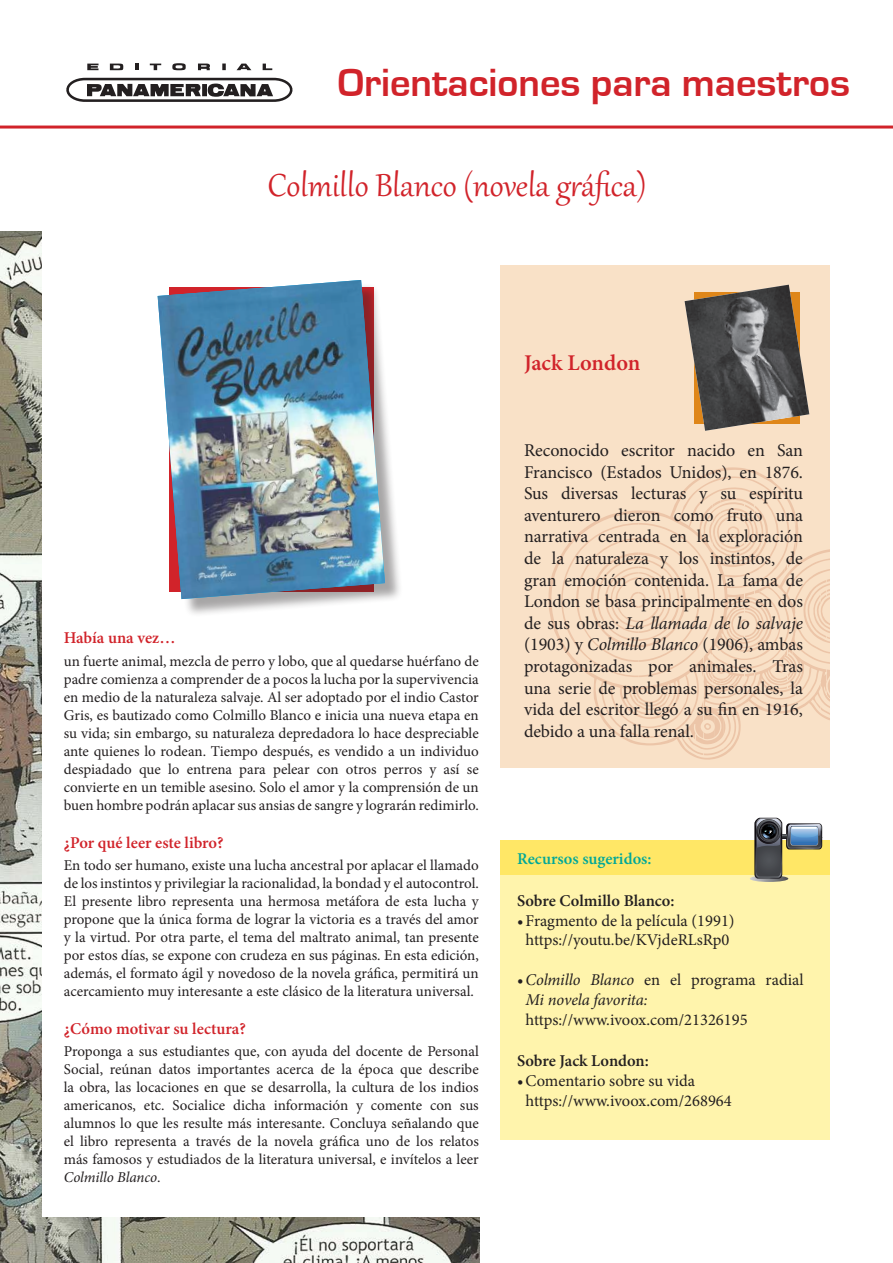
<style>
.page{position:relative;width:893px;height:1263px;background:#fff}
.page>*{position:absolute;margin:0;border:0;box-sizing:border-box;transform-origin:0 0}
.t1{font:700 40.5px "Eurostile";color:#d1232a}
.t2{font:39px "Gabriola";color:#d1232a}
.t3{font:600 22.5px "Minion Pro";color:#d1232a}
.t4{font:18px/21.6px "Minion Pro";letter-spacing:-.005em;color:#231f20;text-align:justify}
.t5{font:16.5px/19.8px "Minion Pro";color:#231f20;text-align:center}
.t6{font:600 16.5px "Minion Pro";color:#d1232a}
.t7{font:italic 16.5px/19.8px "Minion Pro";letter-spacing:-.01em;color:#231f20}
.t8{font:600 16.5px "Minion Pro";color:#231f20}
.t9{font:600 16.5px "Minion Pro";color:#00a898}
.t10{font:15px/18px "Minion Pro";color:#231f20;text-align:justify}
.s1{font-style:italic}
.s2{font-style:normal}
</style>
<div class="page">
<img style="left:0;top:232px;width:479px;height:1031px">
<div style="left:43px;top:85px;width:805px;height:1131px;background:#fff"></div>
<svg style="left:110px;top:63px;width:13px;height:7px"></svg>
<svg style="left:135px;top:64px;width:4px;height:6px"></svg>
<svg style="left:150px;top:64px;width:11px;height:6px"></svg>
<svg style="left:172px;top:63px;width:14px;height:7px"></svg>
<svg style="left:198px;top:63px;width:12px;height:7px"></svg>
<svg style="left:222px;top:64px;width:4px;height:6px"></svg>
<svg style="left:237px;top:64px;width:14px;height:6px"></svg>
<svg style="left:263px;top:64px;width:9px;height:6px"></svg>
<svg style="left:87px;top:64px;width:12px;height:6px"></svg>
<svg style="left:66px;top:77px;width:227px;height:25px"></svg>
<hr style="left:0;top:126px;width:893px;height:3px;background:#d1232a">
<div style="left:500px;top:840px;width:330px;height:299px;background:#fff4ac"></div>
<div style="left:500px;top:265px;width:329px;height:503px;background:#f9e1c7"></div>
<svg style="left:548px;top:467px;width:281px;height:293px"></svg>
<img style="left:685px;top:285px;width:124px;height:146px">
<div style="left:500px;top:840px;width:330px;height:34px;background:#ffe766"></div>
<svg style="left:750px;top:818px;width:72px;height:64px"></svg>
<div style="left:160px;top:283px;width:243px;height:335px;background:#231f20;opacity:.4"></div>
<img style="left:158px;top:280px;width:227px;height:319px">
<h1 class="t1" style="left:338px;top:61px;width:514px">Orientaciones para maestros</h1>
<h2 class="t2" style="left:268px;top:159px;width:380px">Colmillo Blanco (novela gráfica)</h2>
<p class="t6" style="left:64px;top:627px;width:113px">Había una vez…</p>
<p class="t10" style="left:64px;top:652px;width:417px">un fuerte animal, mezcla de perro y lobo, que al quedarse huérfano de padre comienza a comprender de a pocos la lucha por la supervivencia en medio de la naturaleza salvaje. Al ser adoptado por el indio Castor Gris, es bautizado como Colmillo Blanco e inicia una nueva etapa en su vida; sin embargo, su naturaleza depredadora lo hace despreciable ante quienes lo rodean. Tiempo después, es vendido a un individuo despiadado que lo entrena para pelear con otros perros y así se convierte en un temible asesino. Solo el amor y la comprensión de un buen hombre podrán aplacar sus ansias de sangre y lograrán redimirlo.</p>
<p class="t6" style="left:64px;top:831px;width:161px">¿Por qué leer este libro?</p>
<p class="t10" style="left:64px;top:856px;width:417px">En todo ser humano, existe una lucha ancestral por aplacar el llamado de los instintos y privilegiar la racionalidad, la bondad y el autocontrol.<br>El presente libro representa una hermosa metáfora de esta lucha y propone que la única forma de lograr la victoria es a través del amor y la virtud. Por otra parte, el tema del maltrato animal, tan presente por estos días, se expone con crudeza en sus páginas. En esta edición, además, el formato ágil y novedoso de la novela gráfica, permitirá un acercamiento muy interesante a este clásico de la literatura universal.</p>
<p class="t6" style="left:64px;top:1017px;width:184px">¿Cómo motivar su lectura?</p>
<p class="t10" style="left:64px;top:1042px;width:417px">Proponga a sus estudiantes que, con ayuda del docente de Personal Social, reúnan datos importantes acerca de la época que describe la obra, las locaciones en que se desarrolla, la cultura de los indios americanos, etc. Socialice dicha información y comente con sus alumnos lo que les resulte más interesante. Concluya señalando que el libro representa a través de la novela gráfica uno de los relatos más famosos y estudiados de la literatura universal, e invítelos a leer <span class="s1">Colmillo Blanco</span>.</p>
<h3 class="t3" style="left:524px;top:347px;width:118px">Jack London</h3>
<p class="t4" style="left:524px;top:439px;width:280px">Reconocido escritor nacido en San Francisco (Estados Unidos), en 1876.<br>Sus diversas lecturas y su espíritu aventurero dieron como fruto una narrativa centrada en la exploración de la naturaleza y los instintos, de gran emoción contenida. La fama de London se basa principalmente en dos de sus obras: <span class="s1">La llamada de lo salvaje </span>(1903) y <span class="s1">Colmillo Blanco</span> (1906), ambas protagonizadas por animales. Tras una serie de problemas personales, la vida del escritor llegó a su fin en 1916, debido a una falla renal.</p>
<p class="t9" style="left:517px;top:847px;width:136px">Recursos sugeridos:</p>
<p class="t8" style="left:517px;top:889px;width:159px">Sobre Colmillo Blanco:</p>
<p class="t5" style="left:517px;top:910px;width:219px">•Fragmento de la película (1991) https://youtu.be/KVjdeRLsRp0</p>
<p class="t7" style="left:526px;top:970px;width:280px;text-indent:-9px"><span class="s2">•</span>Colmillo Blanco <span class="s2">en el programa radial<br></span>Mi novela favorita:</p>
<p class="t5" style="left:526px;top:1009px;width:224px">https://www.ivoox.com/21326195</p>
<p class="t8" style="left:517px;top:1050px;width:133px">Sobre Jack London:</p>
<p class="t5" style="left:526px;top:1071px;width:208px;text-align:left;text-indent:-8px">•Comentario sobre su vida https://www.ivoox.com/268964</p>
</div>
